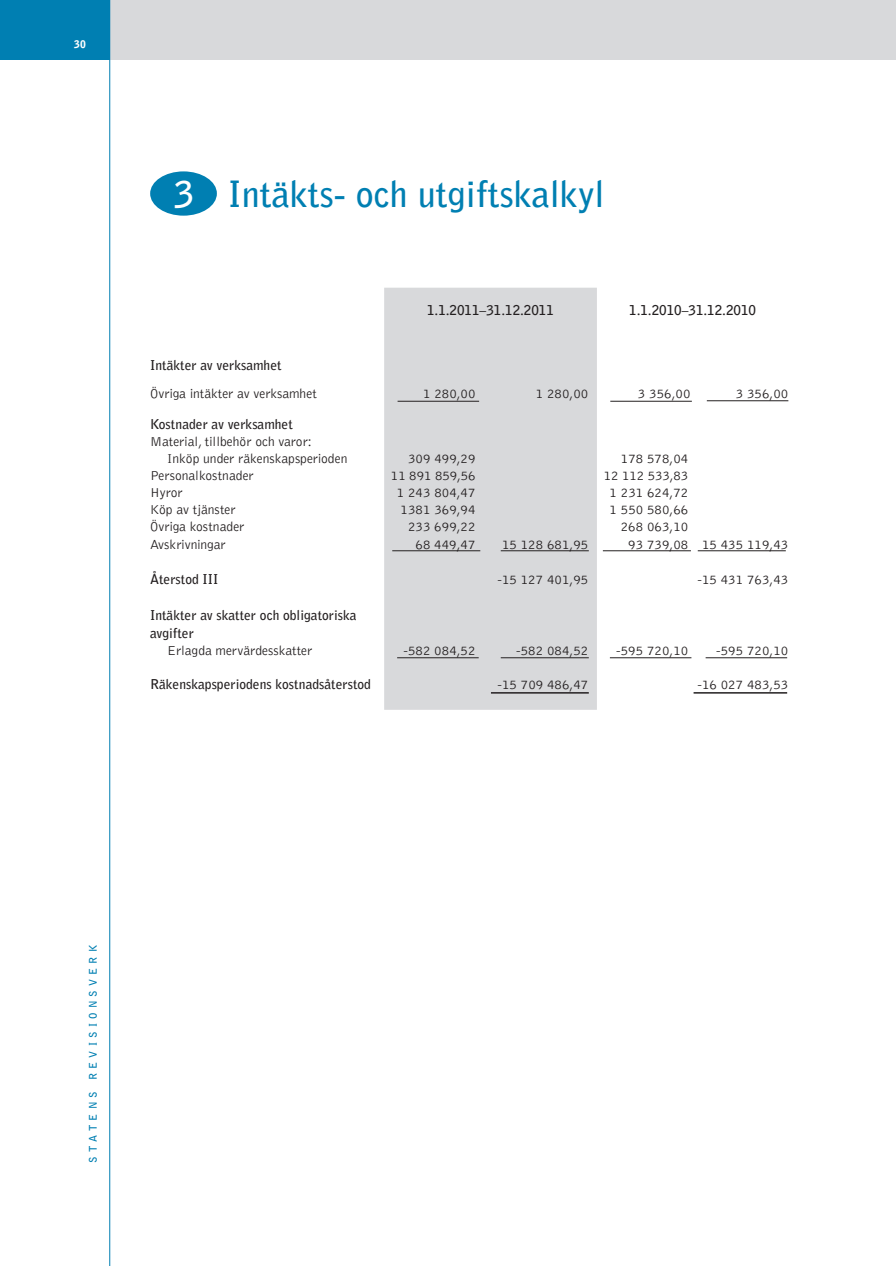
<style>
.page{position:relative;width:896px;height:1266px;background:#fff}
.page>*{position:absolute;margin:0;border:0;box-sizing:border-box;transform-origin:0 0}
.t1{font:700 36px "Bell Gothic";color:#007fb2}
.t2{font:300 13.5px/17px "Bell Gothic";color:#231f20}
.t3{font:700 13.5px/18px "Bell Gothic";color:#231f20}
.t4{font:700 10.5px "Bell Gothic";letter-spacing:.4em;color:#007fb2}
.t5{font:900 10.5px "Bell Gothic";color:#fff}
.s1{color:#fff}
</style>
<div class="page">
<div style="left:35px;top:0;width:859px;height:60px;background:#d8d9db"></div>
<div style="left:0;top:0;width:110px;height:60px;background:#007fb2"></div>
<hr style="left:894px;top:0;width:1px;height:60px;background:#d8d9db">
<hr style="left:109px;top:0;width:1px;height:1265px;background:#007fb2">
<div style="left:384px;top:288px;width:213px;height:421px;background:#d8d9db"></div>
<hr style="left:397px;top:401px;width:82px;height:1px;background:#231f20">
<hr style="left:610px;top:401px;width:81px;height:1px;background:#231f20">
<hr style="left:397px;top:657px;width:81px;height:1px;background:#231f20">
<hr style="left:609px;top:657px;width:82px;height:1px;background:#231f20">
<hr style="left:500px;top:550px;width:88px;height:1px;background:#231f20">
<hr style="left:500px;top:657px;width:88px;height:1px;background:#231f20">
<hr style="left:705px;top:657px;width:82px;height:1px;background:#231f20">
<hr style="left:491px;top:692px;width:97px;height:1px;background:#231f20">
<hr style="left:693px;top:692px;width:94px;height:1px;background:#231f20">
<hr style="left:697px;top:550px;width:88px;height:1px;background:#231f20">
<hr style="left:706px;top:400px;width:82px;height:1px;background:#231f20">
<hr style="left:602px;top:550px;width:88px;height:1px;background:#231f20">
<hr style="left:392px;top:550px;width:88px;height:1px;background:#231f20">
<div style="left:150px;top:171px;width:67px;height:45px;background:#007fb2;border-radius:50%"></div>
<p class="t5" style="left:74px;top:38px;width:13px">30</p>
<h1 class="t1" style="left:174px;top:172px;width:432px"><span class="s1">3</span> Intäkts- och utgiftskalkyl</h1>
<p class="t3" style="left:427px;top:301px;width:128px">1.1.2011–31.12.2011</p>
<p class="t3" style="left:629px;top:301px;width:128px">1.1.2010–31.12.2010</p>
<p class="t3" style="left:150px;top:356px;width:133px">Intäkter av verksamhet</p>
<p class="t2" style="left:150px;top:385px;width:168px">Övriga intäkter av verksamhet</p>
<p class="t2" style="left:423px;top:385px;width:54px">1 280,00</p>
<p class="t2" style="left:536px;top:385px;width:54px">1 280,00</p>
<p class="t2" style="left:638px;top:385px;width:54px">3 356,00</p>
<p class="t2" style="left:735px;top:385px;width:54px">3 356,00</p>
<p class="t3" style="left:150px;top:415px;width:144px">Kostnader av verksamhet</p>
<p class="t2" style="left:167px;top:433px;width:182px;text-indent:-17px">Material, tillbehör och varor:<br>Inköp under räkenskapsperioden</p>
<p class="t2" style="left:408px;top:450px;width:69px">309 499,29</p>
<p class="t2" style="left:620px;top:450px;width:69px">178 578,04</p>
<p class="t2" style="left:150px;top:467px;width:105px">Personalkostnader</p>
<p class="t2" style="left:391px;top:467px;width:86px">11 891 859,56</p>
<p class="t2" style="left:603px;top:467px;width:86px">12 112 533,83</p>
<p class="t2" style="left:150px;top:484px;width:34px">Hyror</p>
<p class="t2" style="left:397px;top:484px;width:80px">1 243 804,47</p>
<p class="t2" style="left:609px;top:484px;width:80px">1 231 624,72</p>
<p class="t2" style="left:150px;top:501px;width:87px">Köp av tjänster</p>
<p class="t2" style="left:400px;top:501px;width:77px">1381 369,94</p>
<p class="t2" style="left:609px;top:501px;width:80px">1 550 580,66</p>
<p class="t2" style="left:150px;top:518px;width:96px">Övriga kostnader</p>
<p class="t2" style="left:408px;top:518px;width:69px">233 699,22</p>
<p class="t2" style="left:620px;top:518px;width:69px">268 063,10</p>
<p class="t2" style="left:150px;top:536px;width:77px">Avskrivningar</p>
<p class="t2" style="left:415px;top:536px;width:62px">68 449,47</p>
<p class="t2" style="left:502px;top:536px;width:88px">15 128 681,95</p>
<p class="t2" style="left:628px;top:536px;width:161px">93 739,08 15 435 119,43</p>
<p class="t3" style="left:150px;top:569px;width:70px">Återstod III</p>
<p class="t2" style="left:497px;top:571px;width:92px">-15 127 401,95</p>
<p class="t2" style="left:697px;top:571px;width:92px">-15 431 763,43</p>
<p class="t3" style="left:150px;top:606px;width:208px">Intäkter av skatter och obligatoriska avgifter</p>
<p class="t2" style="left:167px;top:642px;width:147px">Erlagda mervärdesskatter</p>
<p class="t2" style="left:403px;top:642px;width:74px">-582 084,52</p>
<p class="t2" style="left:516px;top:642px;width:74px">-582 084,52</p>
<p class="t2" style="left:616px;top:642px;width:74px">-595 720,10</p>
<p class="t2" style="left:716px;top:642px;width:74px">-595 720,10</p>
<p class="t3" style="left:150px;top:675px;width:222px">Räkenskapsperiodens kostnadsåterstod</p>
<p class="t2" style="left:497px;top:676px;width:92px">-15 709 486,47</p>
<p class="t2" style="left:697px;top:676px;width:92px">-16 027 483,53</p>
<p class="t4" style="left:87px;top:1162px;width:219px;rotate:-90deg">STATENS REVISIONSVERK</p>
</div>
